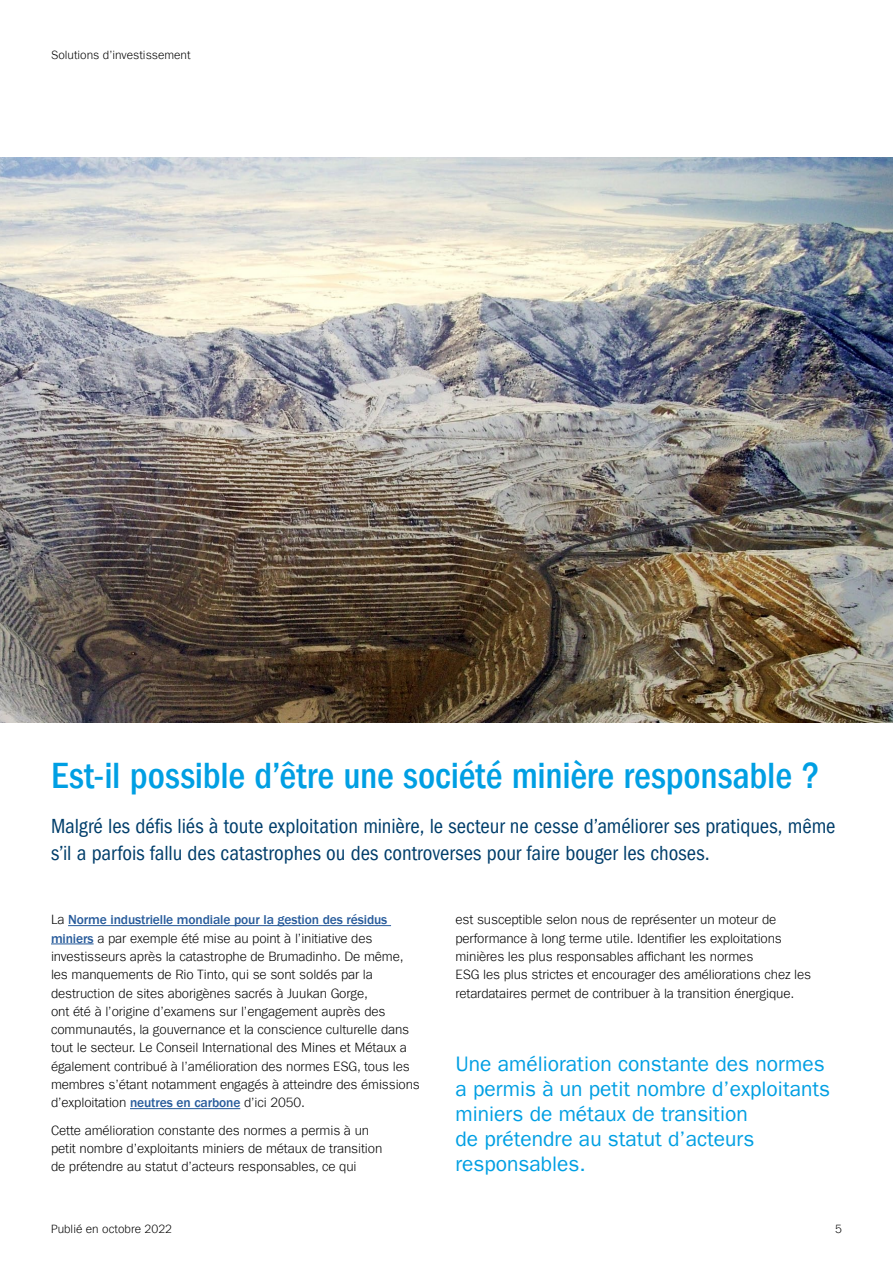
<style>
.page{position:relative;width:893px;height:1263px;background:#fff}
.page>*{position:absolute;margin:0;border:0;box-sizing:border-box;transform-origin:0 0}
.t1{font:500 condensed 37.5px "ITC Frank Gofor Ameriprise";letter-spacing:-.005em;color:#009fe3}
.t2{font:condensed 21px/27.5px "ITC Frank Gofor Ameriprise";color:#003e6b}
.t3{font:21px/25.2px "ITC Frank Gofor Ameriprise";color:#009fe3}
.t4{font:300 13.5px/18.3px "ITC Frank Gofor Ameriprise";letter-spacing:-.01em;color:#000}
.t5{font:300 12px "ITC Frank Gofor Ameriprise";color:#000}
.s1{font-weight:500;color:#275b9b}
</style>
<div class="page">
<img style="left:0;top:158px;width:893px;height:565px">
<hr style="left:68px;top:925px;width:323px;height:1px;background:#275b9b">
<hr style="left:51px;top:943px;width:43px;height:1px;background:#275b9b">
<hr style="left:130px;top:1108px;width:110px;height:1px;background:#275b9b">
<p class="t5" style="left:51px;top:48px;width:141px">Solutions d’investissement</p>
<h1 class="t1" style="left:51px;top:754px;width:770px">Est-il possible d’être une société minière responsable ?</h1>
<h2 class="t2" style="left:51px;top:812px;width:786px">Malgré les défis liés à toute exploitation minière, le secteur ne cesse d’améliorer ses pratiques, même s’il a parfois fallu des catastrophes ou des controverses pour faire bouger les choses.</h2>
<p class="t4" style="left:51px;top:911px;width:370px">La <span class="s1">Norme industrielle mondiale pour la gestion des résidus miniers</span> a par exemple été mise au point à l’initiative des investisseurs après la catastrophe de Brumadinho. De même, les manquements de Rio Tinto, qui se sont soldés par la destruction de sites aborigènes sacrés à Juukan Gorge,<br>ont été à l’origine d’examens sur l’engagement auprès des communautés, la gouvernance et la conscience culturelle dans tout le secteur. Le Conseil International des Mines et Métaux a également contribué à l’amélioration des normes ESG, tous les membres s’étant notamment engagés à atteindre des émissions d’exploitation <span class="s1">neutres en carbone</span> d’ici 2050.</p>
<p class="t4" style="left:51px;top:1121px;width:333px">Cette amélioration constante des normes a permis à un petit nombre d’exploitants miniers de métaux de transition de prétendre au statut d’acteurs responsables, ce qui</p>
<p class="t5" style="left:51px;top:1222px;width:123px">Publié en octobre 2022</p>
<p class="t4" style="left:455px;top:911px;width:357px">est susceptible selon nous de représenter un moteur de performance à long terme utile. Identifier les exploitations minières les plus responsables affichant les normes<br>ESG les plus strictes et encourager des améliorations chez les retardataires permet de contribuer à la transition énergique.</p>
<h2 class="t3" style="left:455px;top:1051px;width:376px">Une amélioration constante des normes a permis à un petit nombre d’exploitants miniers de métaux de transition<br>de prétendre au statut d’acteurs responsables.</h2>
<p class="t5" style="left:835px;top:1222px;width:8px">5</p>
</div>
